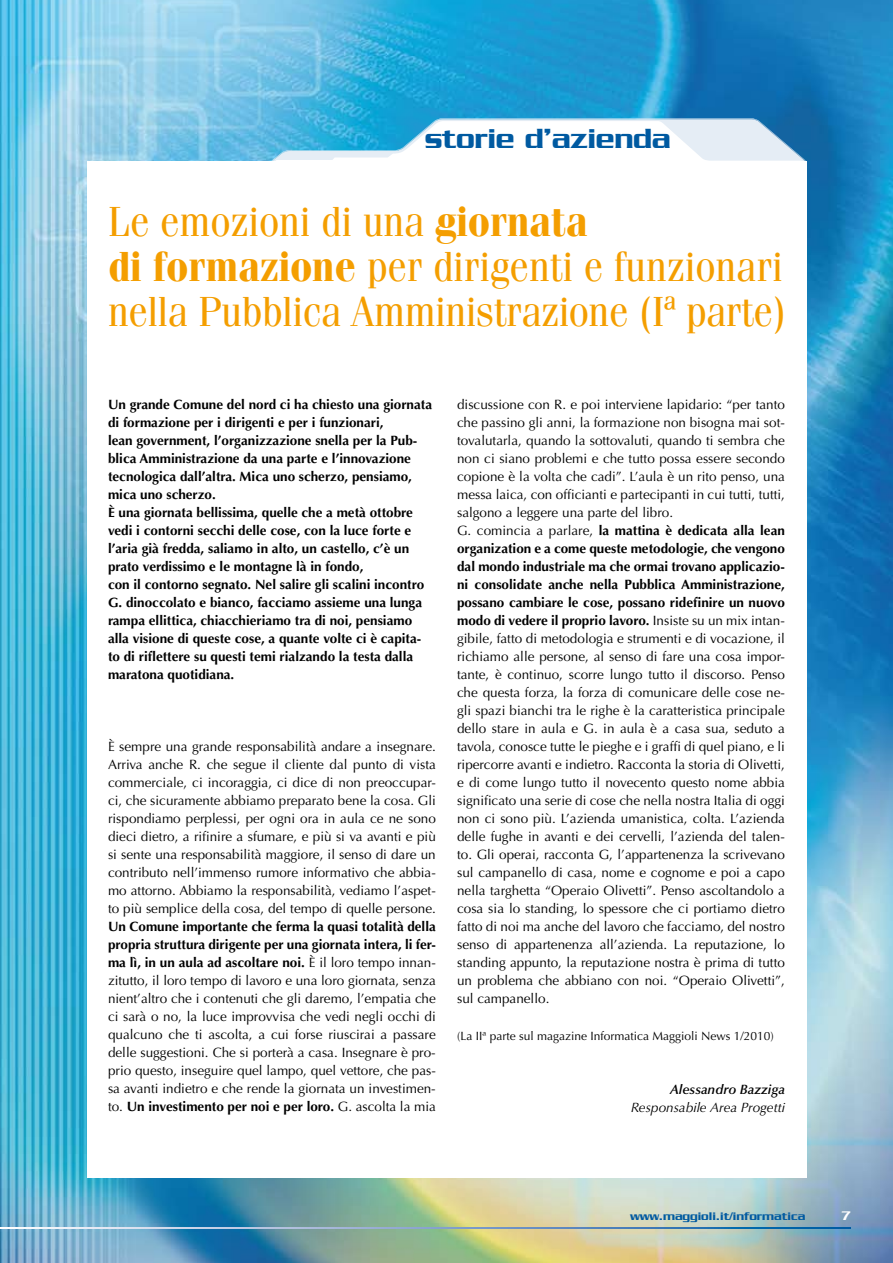
<style>
.page{position:relative;width:893px;height:1263px;background:#fff}
.page>*{position:absolute;margin:0;border:0;box-sizing:border-box;transform-origin:0 0}
.t1{font:42px/45px "Fenice Std";letter-spacing:-.01em;color:#f49e00;scale:.93 1}
.t2{font:500 30px "Serpentine Std";letter-spacing:-.01em;color:#005aa1}
.t3{font:13.5px/18px "Optima LT Std";color:#000;text-align:justify}
.t4{font:700 13.5px/18px "Optima LT Std";color:#000}
.t5{font:italic 13.5px "Optima LT Std";color:#000}
.t6{font:italic 600 13.5px "Optima LT Std";color:#000}
.t7{font:500 13.5px "Serpentine Std";color:#fff}
.t8{font:12px "Optima LT Std";color:#000}
.t9{font:500 12px "Serpentine Std";color:#005aa1}
.s1{font-weight:700}
</style>
<div class="page">
<img style="left:0;top:0;width:893px;height:1263px">
<svg style="left:0;top:1227px;width:850px;height:1px"></svg>
<svg style="left:270px;top:118px;width:536px;height:44px"></svg>
<div style="left:87px;top:162px;width:719px;height:1016px;background:#fff"></div>
<h2 class="t2" style="left:425px;top:122px;width:247px">storie d’azienda</h2>
<h1 class="t1" style="left:108px;top:198px;width:731px">Le emozioni di una <span class="s1">giornata<br>di formazione</span> per dirigenti e funzionari nella Pubblica Amministrazione (Iª parte)</h1>
<p class="t4" style="left:108px;top:395px;width:326px">Un grande Comune del nord ci ha chiesto una giornata di formazione per i dirigenti e per i funzionari,<br>lean government, l’organizzazione snella per la Pub&shy;blica Amministrazione da una parte e l’innovazione tecnologica dall’altra. Mica uno scherzo, pensiamo, mica uno scherzo.<br>È una giornata bellissima, quelle che a metà ottobre vedi i contorni secchi delle cose, con la luce forte e l’aria già fredda, saliamo in alto, un castello, c’è un prato verdissimo e le montagne là in fondo,<br>con il contorno segnato. Nel salire gli scalini incontro G. dinoccolato e bianco, facciamo assieme una lunga rampa ellittica, chiacchieriamo tra di noi, pensiamo alla visione di queste cose, a quante volte ci è capita&shy;to di riflettere su questi temi rialzando la testa dalla maratona quotidiana.</p>
<p class="t3" style="left:108px;top:737px;width:329px">È sempre una grande responsabilità andare a insegnare.<br>Arriva anche R. che segue il cliente dal punto di vista commerciale, ci incoraggia, ci dice di non preoccupar&shy;ci, che sicuramente abbiamo preparato bene la cosa. Gli rispondiamo perplessi, per ogni ora in aula ce ne sono dieci dietro, a rifinire a sfumare, e più si va avanti e più si sente una responsabilità maggiore, il senso di dare un contributo nell’immenso rumore informativo che abbia&shy;mo attorno. Abbiamo la responsabilità, vediamo l’aspet&shy;to più semplice della cosa, del tempo di quelle persone.</p>
<p class="t3" style="left:108px;top:917px;width:329px"><span class="s1">Un Comune importante che ferma la quasi totalità della propria struttura dirigente per una giornata intera, li fer&shy;ma lì, in un aula ad ascoltare noi.</span> È il loro tempo innan&shy;zitutto, il loro tempo di lavoro e una loro giornata, senza nient’altro che i contenuti che gli daremo, l’empatia che ci sarà o no, la luce improvvisa che vedi negli occhi di qualcuno che ti ascolta, a cui forse riuscirai a passare delle suggestioni. Che si porterà a casa. Insegnare è pro&shy;prio questo, inseguire quel lampo, quel vettore, che pas&shy;sa avanti indietro e che rende la giornata un investimen&shy;to. <span class="s1">Un investimento per noi e per loro.</span> G. ascolta la mia</p>
<p class="t3" style="left:457px;top:396px;width:329px;text-align:left">discussione con R. e poi interviene lapidario: “per tanto che passino gli anni, la formazione non bisogna mai sot&shy;tovalutarla, quando la sottovaluti, quando ti sembra che non ci siano problemi e che tutto possa essere secondo copione è la volta che cadi”. L’aula è un rito penso, una messa laica, con officianti e partecipanti in cui tutti, tutti, salgono a leggere una parte del libro.<br>G. comincia a parlare, <span class="s1">la mattina è dedicata alla lean organization e a come queste metodologie, che vengono dal mondo industriale ma che ormai trovano applicazio&shy;ni consolidate anche nella Pubblica Amministrazione, possano cambiare le cose, possano ridefinire un nuovo modo di vedere il proprio lavoro.</span> Insiste su un mix intan&shy;gibile, fatto di metodologia e strumenti e di vocazione, il richiamo alle persone, al senso di fare una cosa impor&shy;tante, è continuo, scorre lungo tutto il discorso. Penso che questa forza, la forza di comunicare delle cose ne&shy;gli spazi bianchi tra le righe è la caratteristica principale dello stare in aula e G. in aula è a casa sua, seduto a tavola, conosce tutte le pieghe e i graffi di quel piano, e li ripercorre avanti e indietro. Racconta la storia di Olivetti, e di come lungo tutto il novecento questo nome abbia significato una serie di cose che nella nostra Italia di oggi non ci sono più. L’azienda umanistica, colta. L’azienda delle fughe in avanti e dei cervelli, l’azienda del talen&shy;to. Gli operai, racconta G, l’appartenenza la scrivevano sul campanello di casa, nome e cognome e poi a capo nella targhetta “Operaio Olivetti”. Penso ascoltandolo a cosa sia lo standing, lo spessore che ci portiamo dietro fatto di noi ma anche del lavoro che facciamo, del nostro senso di appartenenza all’azienda. La reputazione, lo standing appunto, la reputazione nostra è prima di tutto un problema che abbiano con noi. “Operaio Olivetti”, sul campanello.</p>
<p class="t8" style="left:457px;top:1029px;width:318px">(La IIª parte sul magazine Informatica Maggioli News 1/2010)</p>
<p class="t6" style="left:670px;top:1081px;width:116px">Alessandro Bazziga</p>
<p class="t5" style="left:631px;top:1099px;width:156px">Responsabile Area Progetti</p>
<p class="t9" style="left:630px;top:1209px;width:177px">www.maggioli.it/informatica</p>
<p class="t7" style="left:842px;top:1208px;width:10px">7</p>
</div>
